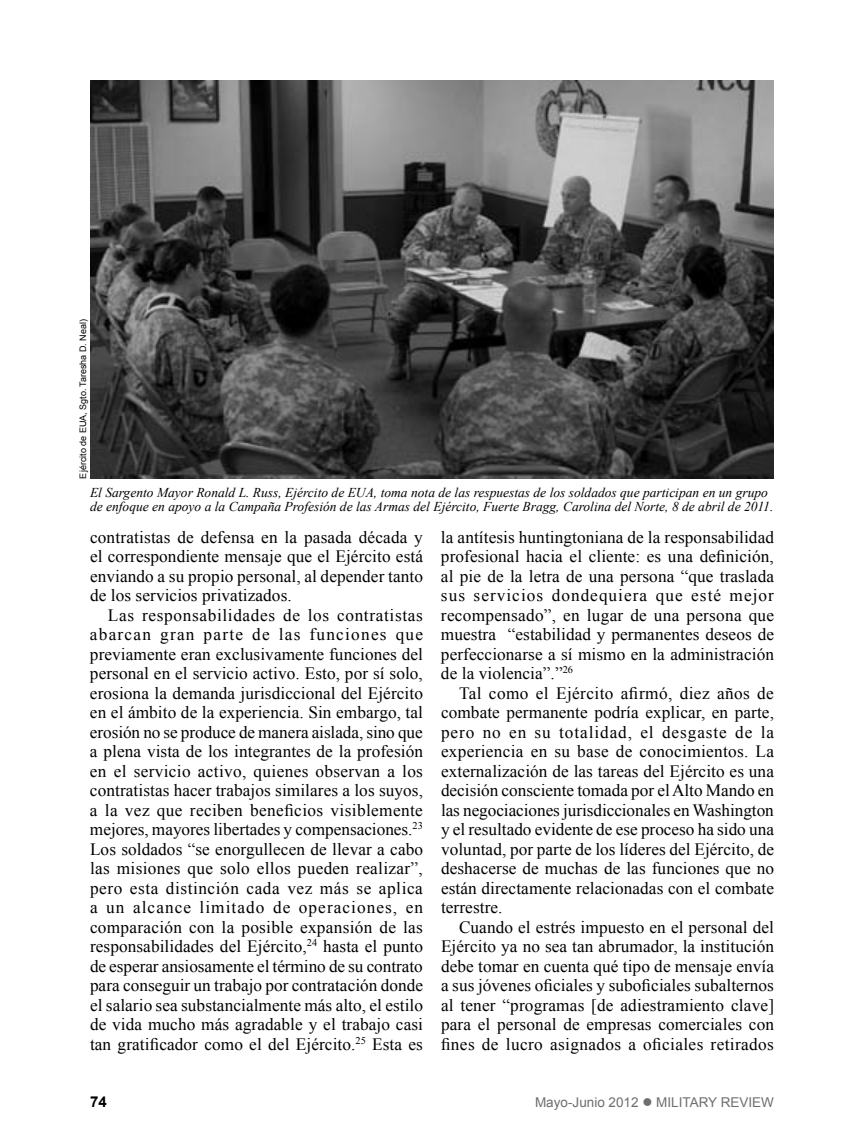
<style>
.page{position:relative;width:864px;height:1134px;background:#fff}
.page>*{position:absolute;margin:0;border:0;box-sizing:border-box;transform-origin:0 0}
.t1{font:17.25px/19.5px "Times New Roman";letter-spacing:.005em;color:#000;text-align:justify}
.t2{font:700 15px "Arial";color:#000}
.t3{font:italic 13.5px/14.2px "Times New Roman";color:#000}
.t4{font:13.5px "Arial";color:#6d6e71}
.t5{font:9px "Arial";color:#000}
</style>
<div class="page">
<img style="left:90px;top:81px;width:684px;height:397px">
<p class="t5" style="left:77px;top:478px;width:161px;rotate:-90deg">Ejército de EUA, Sgto. Taresha D. Neal)</p>
<p class="t3" style="left:90px;top:485px;width:685px">El Sargento Mayor Ronald L. Russ, Ejército de EUA, toma nota de las respuestas de los soldados que participan en un grupo de enfoque en apoyo a la Campaña Profesión de las Armas del Ejército, Fuerte Bragg, Carolina del Norte, 8 de abril de 2011.</p>
<p class="t1" style="left:90px;top:527px;width:335px">contratistas de defensa en la pasada década y el correspondiente mensaje que el Ejército está enviando a su propio personal, al depender tanto de los servicios privatizados.</p>
<p class="t1" style="left:90px;top:605px;width:335px;text-indent:18px">Las responsabilidades de los contratistas abarcan gran parte de las funciones que previamente eran exclusivamente funciones del personal en el servicio activo. Esto, por sí solo, erosiona la demanda jurisdiccional del Ejército en el ámbito de la experiencia. Sin embargo, tal erosión no se produce de manera aislada, sino que a plena vista de los integrantes de la profesión en el servicio activo, quienes observan a los contratistas hacer trabajos similares a los suyos, a la vez que reciben beneficios visiblemente mejores, mayores libertades y compensaciones.<sup>23<br></sup>Los soldados “se enorgullecen de llevar a cabo las misiones que solo ellos pueden realizar”, pero esta distinción cada vez más se aplica a un alcance limitado de operaciones, en comparación con la posible expansión de las responsabilidades del Ejército,<sup>24</sup> hasta el punto de esperar ansiosamente el término de su contrato para conseguir un trabajo por contratación donde el salario sea substancialmente más alto, el estilo de vida mucho más agradable y el trabajo casi tan gratificador como el del Ejército.<sup>25</sup> Esta es</p>
<p class="t1" style="left:441px;top:527px;width:335px">la antítesis huntingtoniana de la responsabilidad profesional hacia el cliente: es una definición, al pie de la letra de una persona “que traslada sus servicios dondequiera que esté mejor recompensado”, en lugar de una persona que muestra “estabilidad y permanentes deseos de perfeccionarse a sí mismo en la administración de la violencia”.”<sup>26</sup></p>
<p class="t1" style="left:441px;top:683px;width:335px;text-indent:18px">Tal como el Ejército afirmó, diez años de combate permanente podría explicar, en parte, pero no en su totalidad, el desgaste de la experiencia en su base de conocimientos. La externalización de las tareas del Ejército es una decisión consciente tomada por el Alto Mando en las negociaciones jurisdiccionales en Washington y el resultado evidente de ese proceso ha sido una voluntad, por parte de los líderes del Ejército, de deshacerse de muchas de las funciones que no están directamente relacionadas con el combate terrestre.</p>
<p class="t1" style="left:441px;top:917px;width:335px;text-indent:18px">Cuando el estrés impuesto en el personal del Ejército ya no sea tan abrumador, la institución debe tomar en cuenta qué tipo de mensaje envía a sus jóvenes oficiales y suboficiales subalternos al tener “programas [de adiestramiento clave] para el personal de empresas comerciales con fines de lucro asignados a oficiales retirados</p>
<p class="t2" style="left:90px;top:1092px;width:18px">74</p>
<p class="t4" style="left:535px;top:1093px;width:240px">Mayo-Junio 2012 ● MILITARY REVIEW</p>
</div>
